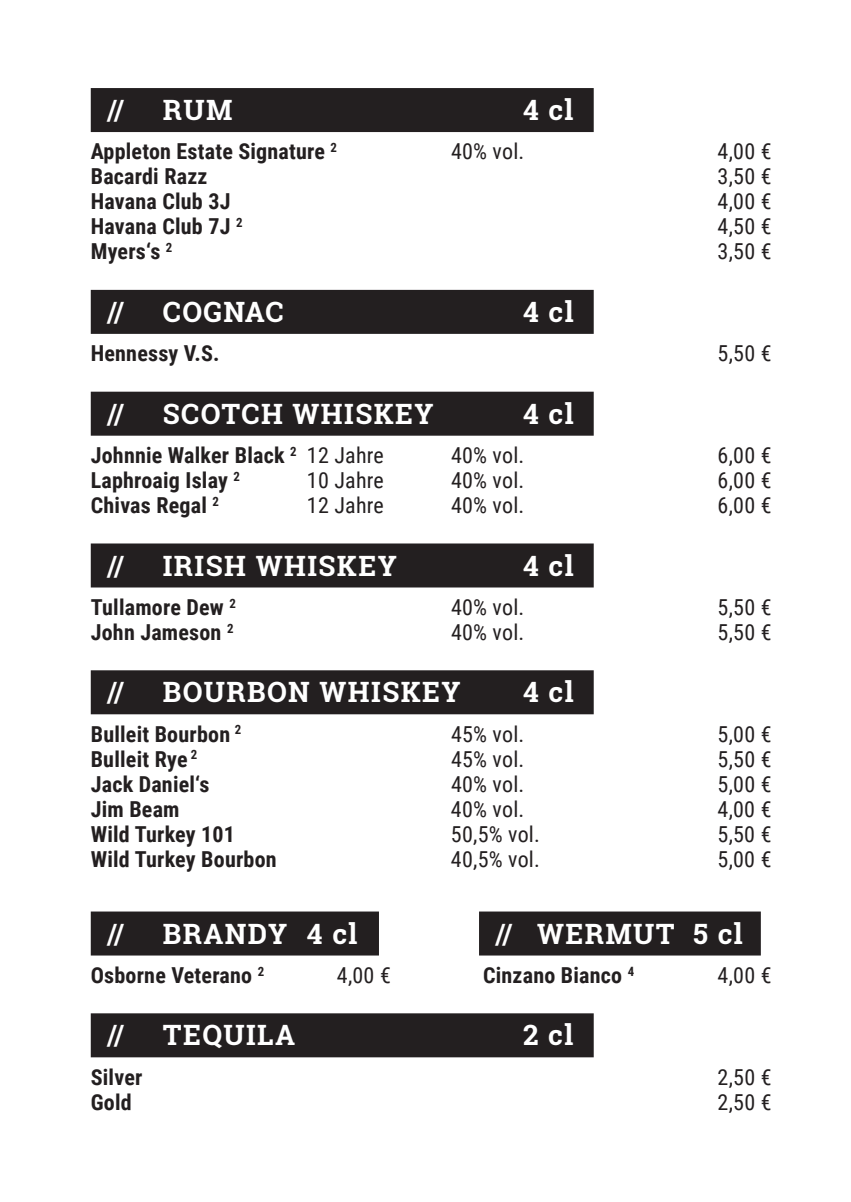
<style>
.page{position:relative;width:851px;height:1202px;background:#fff}
.page>*{position:absolute;margin:0;border:0;box-sizing:border-box;transform-origin:0 0}
.t1{font:700 28px "Roboto Slab";letter-spacing:.05em;color:#fff}
.t2{font:700 22px "Roboto Condensed";letter-spacing:.01em;color:#231f20}
.t3{font:22px "Roboto Condensed";letter-spacing:.01em;color:#231f20}
.s1{font-weight:400}
</style>
<div class="page">
<div style="left:91px;top:88px;width:502px;height:44px;background:#231f20"></div>
<div style="left:91px;top:290px;width:502px;height:44px;background:#231f20"></div>
<div style="left:91px;top:392px;width:502px;height:44px;background:#231f20"></div>
<div style="left:91px;top:543px;width:502px;height:44px;background:#231f20"></div>
<div style="left:91px;top:670px;width:502px;height:44px;background:#231f20"></div>
<div style="left:91px;top:911px;width:288px;height:44px;background:#231f20"></div>
<div style="left:479px;top:911px;width:281px;height:44px;background:#231f20"></div>
<div style="left:91px;top:1013px;width:502px;height:44px;background:#231f20"></div>
<p class="t1" style="left:107px;top:91px;width:19px">//</p>
<p class="t1" style="left:163px;top:91px;width:71px">RUM</p>
<p class="t1" style="left:523px;top:91px;width:52px">4 cl</p>
<p class="t2" style="left:91px;top:136px;width:248px">Appleton Estate Signature <sup>2</sup></p>
<p class="t3" style="left:451px;top:136px;width:75px">40% vol.</p>
<p class="t3" style="left:717px;top:136px;width:55px">4,00 €</p>
<p class="t2" style="left:91px;top:161px;width:118px">Bacardi Razz</p>
<p class="t3" style="left:717px;top:161px;width:55px">3,50 €</p>
<p class="t2" style="left:91px;top:186px;width:141px">Havana Club 3J</p>
<p class="t3" style="left:717px;top:186px;width:55px">4,00 €</p>
<p class="t2" style="left:91px;top:211px;width:153px">Havana Club 7J <sup>2</sup></p>
<p class="t3" style="left:717px;top:211px;width:55px">4,50 €</p>
<p class="t2" style="left:91px;top:236px;width:83px">Myers‘s <sup>2</sup></p>
<p class="t3" style="left:717px;top:236px;width:55px">3,50 €</p>
<p class="t1" style="left:107px;top:293px;width:19px">//</p>
<p class="t1" style="left:163px;top:293px;width:122px">COGNAC</p>
<p class="t1" style="left:523px;top:293px;width:52px">4 cl</p>
<p class="t2" style="left:91px;top:338px;width:130px">Hennessy V.S.</p>
<p class="t3" style="left:717px;top:338px;width:55px">5,50 €</p>
<p class="t1" style="left:107px;top:394px;width:19px">//</p>
<p class="t1" style="left:163px;top:394px;width:272px">SCOTCH WHISKEY</p>
<p class="t1" style="left:523px;top:394px;width:52px">4 cl</p>
<p class="t2" style="left:91px;top:440px;width:294px">Johnnie Walker Black <sup>2</sup> <span class="s1">12 Jahre</span></p>
<p class="t3" style="left:451px;top:440px;width:75px">40% vol.</p>
<p class="t3" style="left:717px;top:440px;width:55px">6,00 €</p>
<p class="t2" style="left:91px;top:465px;width:151px">Laphroaig Islay <sup>2</sup></p>
<p class="t3" style="left:307px;top:465px;width:78px">10 Jahre</p>
<p class="t3" style="left:451px;top:465px;width:75px">40% vol.</p>
<p class="t3" style="left:717px;top:465px;width:55px">6,00 €</p>
<p class="t2" style="left:91px;top:490px;width:130px">Chivas Regal <sup>2</sup></p>
<p class="t3" style="left:307px;top:490px;width:78px">12 Jahre</p>
<p class="t3" style="left:451px;top:490px;width:75px">40% vol.</p>
<p class="t3" style="left:717px;top:490px;width:55px">6,00 €</p>
<p class="t1" style="left:107px;top:546px;width:19px">//</p>
<p class="t1" style="left:163px;top:546px;width:235px">IRISH WHISKEY</p>
<p class="t1" style="left:523px;top:546px;width:52px">4 cl</p>
<p class="t2" style="left:91px;top:592px;width:146px">Tullamore Dew <sup>2</sup></p>
<p class="t3" style="left:451px;top:592px;width:75px">40% vol.</p>
<p class="t3" style="left:717px;top:592px;width:55px">5,50 €</p>
<p class="t2" style="left:91px;top:617px;width:144px">John Jameson <sup>2</sup></p>
<p class="t3" style="left:451px;top:617px;width:75px">40% vol.</p>
<p class="t3" style="left:717px;top:617px;width:55px">5,50 €</p>
<p class="t1" style="left:107px;top:673px;width:19px">//</p>
<p class="t1" style="left:163px;top:673px;width:299px">BOURBON WHISKEY</p>
<p class="t1" style="left:523px;top:673px;width:52px">4 cl</p>
<p class="t2" style="left:91px;top:718px;width:152px">Bulleit Bourbon <sup>2</sup></p>
<p class="t3" style="left:451px;top:718px;width:75px">45% vol.</p>
<p class="t3" style="left:717px;top:718px;width:55px">5,00 €</p>
<p class="t2" style="left:91px;top:743px;width:108px">Bulleit Rye <sup>2</sup></p>
<p class="t3" style="left:451px;top:743px;width:75px">45% vol.</p>
<p class="t3" style="left:717px;top:743px;width:55px">5,50 €</p>
<p class="t2" style="left:91px;top:768px;width:120px">Jack Daniel‘s</p>
<p class="t3" style="left:451px;top:768px;width:75px">40% vol.</p>
<p class="t3" style="left:717px;top:768px;width:55px">5,00 €</p>
<p class="t2" style="left:91px;top:793px;width:90px">Jim Beam</p>
<p class="t3" style="left:451px;top:793px;width:75px">40% vol.</p>
<p class="t3" style="left:717px;top:793px;width:55px">4,00 €</p>
<p class="t2" style="left:91px;top:818px;width:146px">Wild Turkey 101</p>
<p class="t3" style="left:451px;top:818px;width:90px">50,5% vol.</p>
<p class="t3" style="left:717px;top:818px;width:55px">5,50 €</p>
<p class="t2" style="left:91px;top:843px;width:187px">Wild Turkey Bourbon</p>
<p class="t3" style="left:451px;top:843px;width:90px">40,5% vol.</p>
<p class="t3" style="left:717px;top:843px;width:55px">5,00 €</p>
<p class="t1" style="left:107px;top:914px;width:19px">//</p>
<p class="t1" style="left:163px;top:914px;width:196px">BRANDY 4 cl</p>
<p class="t1" style="left:495px;top:914px;width:249px">// WERMUT 5 cl</p>
<p class="t2" style="left:91px;top:960px;width:175px">Osborne Veterano <sup>2</sup></p>
<p class="t3" style="left:337px;top:960px;width:55px">4,00 €</p>
<p class="t2" style="left:483px;top:960px;width:153px">Cinzano Bianco <sup>4</sup></p>
<p class="t3" style="left:717px;top:960px;width:55px">4,00 €</p>
<p class="t1" style="left:107px;top:1016px;width:19px">//</p>
<p class="t1" style="left:163px;top:1016px;width:134px">TEQUILA</p>
<p class="t1" style="left:523px;top:1016px;width:52px">2 cl</p>
<p class="t2" style="left:91px;top:1061px;width:53px">Silver</p>
<p class="t3" style="left:717px;top:1061px;width:55px">2,50 €</p>
<p class="t2" style="left:91px;top:1086px;width:42px">Gold</p>
<p class="t3" style="left:717px;top:1086px;width:55px">2,50 €</p>
</div>
